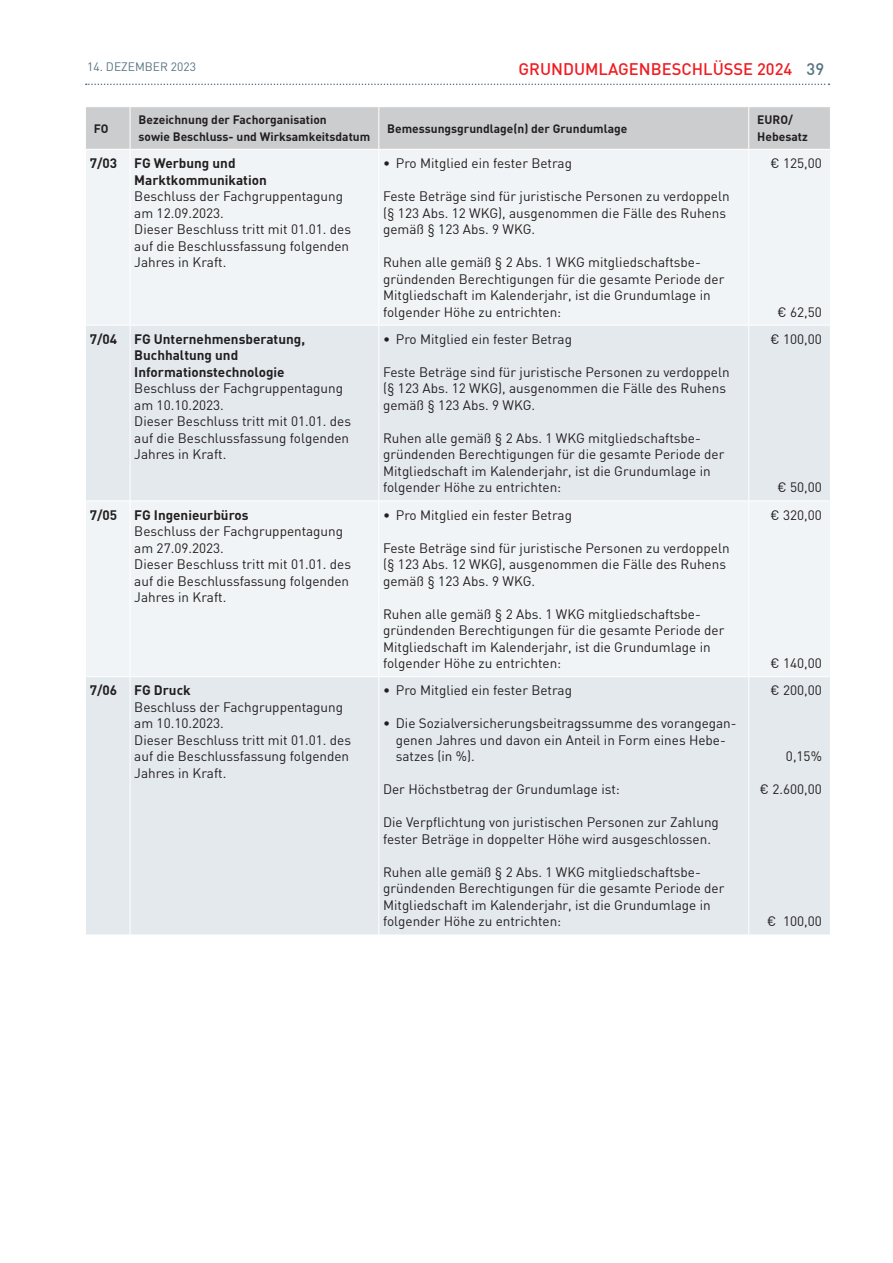
<style>
.page{position:relative;width:893px;height:1263px;background:#fff}
.page>*{position:absolute;margin:0;border:0;box-sizing:border-box;transform-origin:0 0}
.t1{font:500 16.5px "DIN";color:#ee1d23}
.t2{font:13.5px/16.5px "DIN";color:#231f20}
.t3{font:700 13.5px/16.5px "DIN";color:#231f20}
.t4{font:700 12px/16.5px "DIN";color:#231f20}
.t5{font:12px "DIN";color:#557482}
.s1{color:#557482}
</style>
<div class="page">
<svg style="left:86px;top:84px;width:743px;height:1px"></svg>
<div style="left:86px;top:107px;width:744px;height:42px;background:#cccdcf"></div>
<div style="left:86px;top:150px;width:744px;height:174px;background:#f1f4f6"></div>
<svg style="left:86px;top:326px;width:744px;height:608px;fill:#e4e9ed"></svg>
<hr style="left:130px;top:150px;width:1px;height:175px;background:#fff">
<hr style="left:378px;top:150px;width:1px;height:175px;background:#fff">
<hr style="left:748px;top:150px;width:1px;height:175px;background:#fff">
<hr style="left:130px;top:325px;width:1px;height:175px;background:#fff">
<hr style="left:378px;top:325px;width:1px;height:175px;background:#fff">
<hr style="left:748px;top:325px;width:1px;height:175px;background:#fff">
<hr style="left:85px;top:500px;width:45px;height:1px;background:#fff">
<hr style="left:130px;top:500px;width:249px;height:1px;background:#fff">
<hr style="left:130px;top:501px;width:1px;height:175px;background:#fff">
<hr style="left:379px;top:500px;width:370px;height:1px;background:#fff">
<hr style="left:378px;top:501px;width:1px;height:175px;background:#fff">
<hr style="left:749px;top:500px;width:82px;height:1px;background:#fff">
<hr style="left:748px;top:501px;width:1px;height:175px;background:#fff">
<hr style="left:130px;top:677px;width:1px;height:257px;background:#fff">
<hr style="left:378px;top:677px;width:1px;height:257px;background:#fff">
<hr style="left:748px;top:677px;width:1px;height:257px;background:#fff">
<hr style="left:85px;top:676px;width:45px;height:1px;background:#fff">
<hr style="left:130px;top:676px;width:249px;height:1px;background:#fff">
<hr style="left:379px;top:676px;width:370px;height:1px;background:#fff">
<hr style="left:749px;top:676px;width:82px;height:1px;background:#fff">
<hr style="left:130px;top:107px;width:1px;height:42px;background:#fff">
<hr style="left:378px;top:107px;width:1px;height:42px;background:#fff">
<hr style="left:748px;top:107px;width:1px;height:42px;background:#fff">
<p class="t5" style="left:87px;top:59px;width:110px">14. DEZEMBER 2023</p>
<p class="t1" style="left:518px;top:58px;width:307px">GRUNDUMLAGENBESCHLÜSSE 2024 <span class="s1">39</span></p>
<p class="t4" style="left:94px;top:119px;width:16px">FO</p>
<p class="t4" style="left:139px;top:111px;width:233px">Bezeichnung der Fachorganisation<br>sowie Beschluss- und Wirksamkeitsdatum</p>
<p class="t4" style="left:387px;top:119px;width:242px">Bemessungsgrundlage(n) der Grundumlage</p>
<p class="t4" style="left:757px;top:111px;width:52px">EURO/<br>Hebesatz</p>
<p class="t3" style="left:90px;top:154px;width:29px">7/03</p>
<p class="t3" style="left:134px;top:154px;width:134px">FG Werbung und<br>Marktkommunikation</p>
<p class="t2" style="left:134px;top:188px;width:218px">Beschluss der Fachgruppentagung am 12.09.2023.<br>Dieser Beschluss tritt mit 01.01. des auf die Beschlussfassung folgenden<br>Jahres in Kraft.</p>
<p class="t2" style="left:771px;top:155px;width:53px">€ 125,00</p>
<p class="t2" style="left:383px;top:155px;width:190px">• Pro Mitglied ein fester Betrag</p>
<p class="t2" style="left:383px;top:188px;width:348px">Feste Beträge sind für juristische Personen zu verdoppeln (§ 123 Abs. 12 WKG), ausgenommen die Fälle des Ruhens gemäß § 123 Abs. 9 WKG.</p>
<p class="t2" style="left:383px;top:254px;width:343px">Ruhen alle gemäß § 2 Abs. 1 WKG mitgliedschaftsbe&shy;gründenden Berechtigungen für die gesamte Periode der Mitgliedschaft im Kalenderjahr, ist die Grundumlage in folgender Höhe zu entrichten:</p>
<p class="t2" style="left:778px;top:303px;width:46px">€ 62,50</p>
<p class="t3" style="left:90px;top:330px;width:29px">7/04</p>
<p class="t3" style="left:134px;top:330px;width:172px">FG Unternehmensberatung,<br>Buchhaltung und<br>Informationstechnologie</p>
<p class="t2" style="left:134px;top:380px;width:218px">Beschluss der Fachgruppentagung am 10.10.2023.<br>Dieser Beschluss tritt mit 01.01. des auf die Beschlussfassung folgenden<br>Jahres in Kraft.</p>
<p class="t3" style="left:90px;top:506px;width:29px">7/05</p>
<p class="t3" style="left:134px;top:506px;width:116px">FG Ingenieurbüros</p>
<p class="t2" style="left:134px;top:523px;width:218px">Beschluss der Fachgruppentagung am 27.09.2023.<br>Dieser Beschluss tritt mit 01.01. des auf die Beschlussfassung folgenden<br>Jahres in Kraft.</p>
<p class="t3" style="left:90px;top:682px;width:29px">7/06</p>
<p class="t3" style="left:134px;top:682px;width:58px">FG Druck</p>
<p class="t2" style="left:134px;top:698px;width:218px">Beschluss der Fachgruppentagung am 10.10.2023.<br>Dieser Beschluss tritt mit 01.01. des auf die Beschlussfassung folgenden<br>Jahres in Kraft.</p>
<p class="t2" style="left:383px;top:330px;width:190px">• Pro Mitglied ein fester Betrag</p>
<p class="t2" style="left:383px;top:363px;width:348px">Feste Beträge sind für juristische Personen zu verdoppeln (§ 123 Abs. 12 WKG), ausgenommen die Fälle des Ruhens gemäß § 123 Abs. 9 WKG.</p>
<p class="t2" style="left:383px;top:429px;width:343px">Ruhen alle gemäß § 2 Abs. 1 WKG mitgliedschaftsbe&shy;gründenden Berechtigungen für die gesamte Periode der Mitgliedschaft im Kalenderjahr, ist die Grundumlage in folgender Höhe zu entrichten:</p>
<p class="t2" style="left:383px;top:506px;width:190px">• Pro Mitglied ein fester Betrag</p>
<p class="t2" style="left:383px;top:539px;width:348px">Feste Beträge sind für juristische Personen zu verdoppeln (§ 123 Abs. 12 WKG), ausgenommen die Fälle des Ruhens gemäß § 123 Abs. 9 WKG.</p>
<p class="t2" style="left:383px;top:605px;width:343px">Ruhen alle gemäß § 2 Abs. 1 WKG mitgliedschaftsbe&shy;gründenden Berechtigungen für die gesamte Periode der Mitgliedschaft im Kalenderjahr, ist die Grundumlage in folgender Höhe zu entrichten:</p>
<p class="t2" style="left:383px;top:682px;width:190px">• Pro Mitglied ein fester Betrag</p>
<p class="t2" style="left:396px;top:715px;width:342px;text-indent:-13px">• Die Sozialversicherungsbeitragssumme des vorangegan&shy;genen Jahres und davon ein Anteil in Form eines Hebe&shy;satzes (in %).</p>
<p class="t2" style="left:383px;top:781px;width:238px">Der Höchstbetrag der Grundumlage ist:</p>
<p class="t2" style="left:383px;top:814px;width:337px">Die Verpflichtung von juristischen Personen zur Zahlung fester Beträge in doppelter Höhe wird ausgeschlossen.</p>
<p class="t2" style="left:383px;top:863px;width:343px">Ruhen alle gemäß § 2 Abs. 1 WKG mitgliedschaftsbe&shy;gründenden Berechtigungen für die gesamte Periode der Mitgliedschaft im Kalenderjahr, ist die Grundumlage in folgender Höhe zu entrichten:</p>
<p class="t2" style="left:771px;top:330px;width:53px">€ 100,00</p>
<p class="t2" style="left:778px;top:479px;width:46px">€ 50,00</p>
<p class="t2" style="left:771px;top:506px;width:53px">€ 320,00</p>
<p class="t2" style="left:771px;top:655px;width:53px">€ 140,00</p>
<p class="t2" style="left:771px;top:682px;width:53px">€ 200,00</p>
<p class="t2" style="left:786px;top:748px;width:37px">0,15%</p>
<p class="t2" style="left:760px;top:781px;width:64px">€ 2.600,00</p>
<p class="t2" style="left:767px;top:913px;width:56px">€ 100,00</p>
</div>
